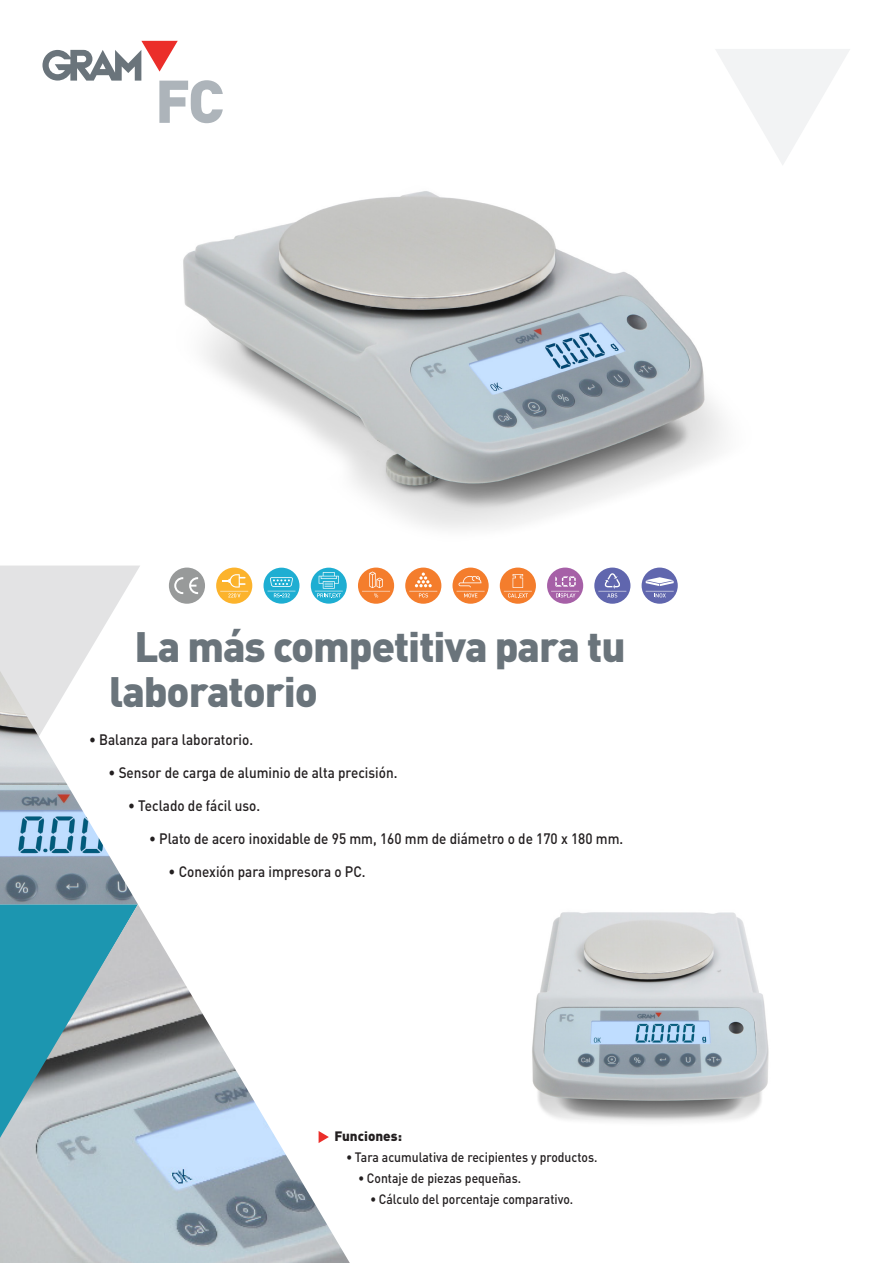
<style>
.page{position:relative;width:893px;height:1263px;background:#fff}
.page>*{position:absolute;margin:0;border:0;box-sizing:border-box;transform-origin:0 0}
.t1{font:900 59.4px "DIN";color:#adb4ba}
.t2{font:900 42px "DIN";letter-spacing:-.025em;color:#6a747b}
.t3{font:500 15px "DIN Pro";color:#231f20;scale:.9 1}
.Funciones{font:500 13.5px "DIN Pro";color:#231f20;scale:.9 1}
.Funciones-2{font:900 13.5px "DIN Pro";color:#231f20}
.s1{font-weight:900}
</style>
<div class="page">
<img style="left:175px;top:191px;width:549px;height:381px">
<img style="left:532px;top:912px;width:237px;height:210px">
<svg style="left:0;top:565px;width:140px;height:106px"></svg>
<img style="left:0;top:671px;width:138px;height:233px">
<img style="left:0;top:904px;width:350px;height:359px">
<svg style="left:42px;top:41px;width:136px;height:40px"></svg>
<svg style="left:716px;top:49px;width:134px;height:116px"></svg>
<div style="left:169px;top:568px;width:36px;height:36px;background:#989a9a;border-radius:50%"></div>
<svg style="left:174px;top:577px;width:9px;height:17px"></svg>
<svg style="left:189px;top:577px;width:9px;height:17px"></svg>
<div style="left:216px;top:568px;width:36px;height:36px;background:#fcb32c;border-radius:50%"></div>
<svg style="left:220px;top:574px;width:28px;height:23px"></svg>
<div style="left:311px;top:568px;width:36px;height:36px;background:#1eaed2;border-radius:50%"></div>
<svg style="left:315px;top:572px;width:28px;height:26px"></svg>
<div style="left:263px;top:568px;width:36px;height:36px;background:#1eaed2;border-radius:50%"></div>
<svg style="left:268px;top:577px;width:27px;height:20px"></svg>
<div style="left:405px;top:568px;width:36px;height:36px;background:#f47d2c;border-radius:50%"></div>
<svg style="left:409px;top:572px;width:28px;height:25px"></svg>
<div style="left:358px;top:568px;width:36px;height:36px;background:#f47d2c;border-radius:50%"></div>
<svg style="left:362px;top:572px;width:28px;height:25px"></svg>
<div style="left:452px;top:568px;width:37px;height:36px;background:#f47d2c;border-radius:50%"></div>
<svg style="left:457px;top:576px;width:28px;height:21px"></svg>
<div style="left:500px;top:568px;width:36px;height:36px;background:#f47d2c;border-radius:50%"></div>
<svg style="left:504px;top:574px;width:28px;height:24px"></svg>
<div style="left:547px;top:568px;width:36px;height:36px;background:#a660a7;border-radius:50%"></div>
<svg style="left:551px;top:576px;width:28px;height:21px"></svg>
<div style="left:594px;top:568px;width:36px;height:36px;background:#6066ae;border-radius:50%"></div>
<svg style="left:598px;top:573px;width:28px;height:24px"></svg>
<div style="left:642px;top:568px;width:36px;height:36px;background:#6066ae;border-radius:50%"></div>
<svg style="left:646px;top:577px;width:28px;height:20px"></svg>
<svg style="left:319px;top:1131px;width:10px;height:12px"></svg>
<p class="t1" style="left:155px;top:62px;width:70px">FC</p>
<p class="t2" style="left:135px;top:619px;width:493px">La más competitiva para tu</p>
<p class="t2" style="left:109px;top:664px;width:210px">laboratorio</p>
<p class="t3" style="left:89px;top:729px;width:184px">• Balanza para laboratorio.</p>
<p class="t3" style="left:109px;top:762px;width:323px">• Sensor de carga de aluminio de alta precisión.</p>
<p class="t3" style="left:128px;top:795px;width:148px">• Teclado de fácil uso.</p>
<p class="t3" style="left:149px;top:828px;width:528px">• Plato de acero inoxidable de 95 mm, 160 mm de diámetro o de 170 x 180 mm.</p>
<p class="t3" style="left:169px;top:861px;width:220px">• Conexión para impresora o PC.</p>
<p class="Funciones-2" style="left:334px;top:1127px;width:69px">Funciones:</p>
<p class="Funciones" style="left:346px;top:1148px;width:280px"><span class="s1">•</span> Tara acumulativa de recipientes y productos.</p>
<p class="Funciones" style="left:358px;top:1169px;width:182px"><span class="s1">•</span> Contaje de piezas pequeñas.</p>
<p class="Funciones" style="left:370px;top:1189px;width:227px"><span class="s1">•</span> Cálculo del porcentaje comparativo.</p>
</div>
